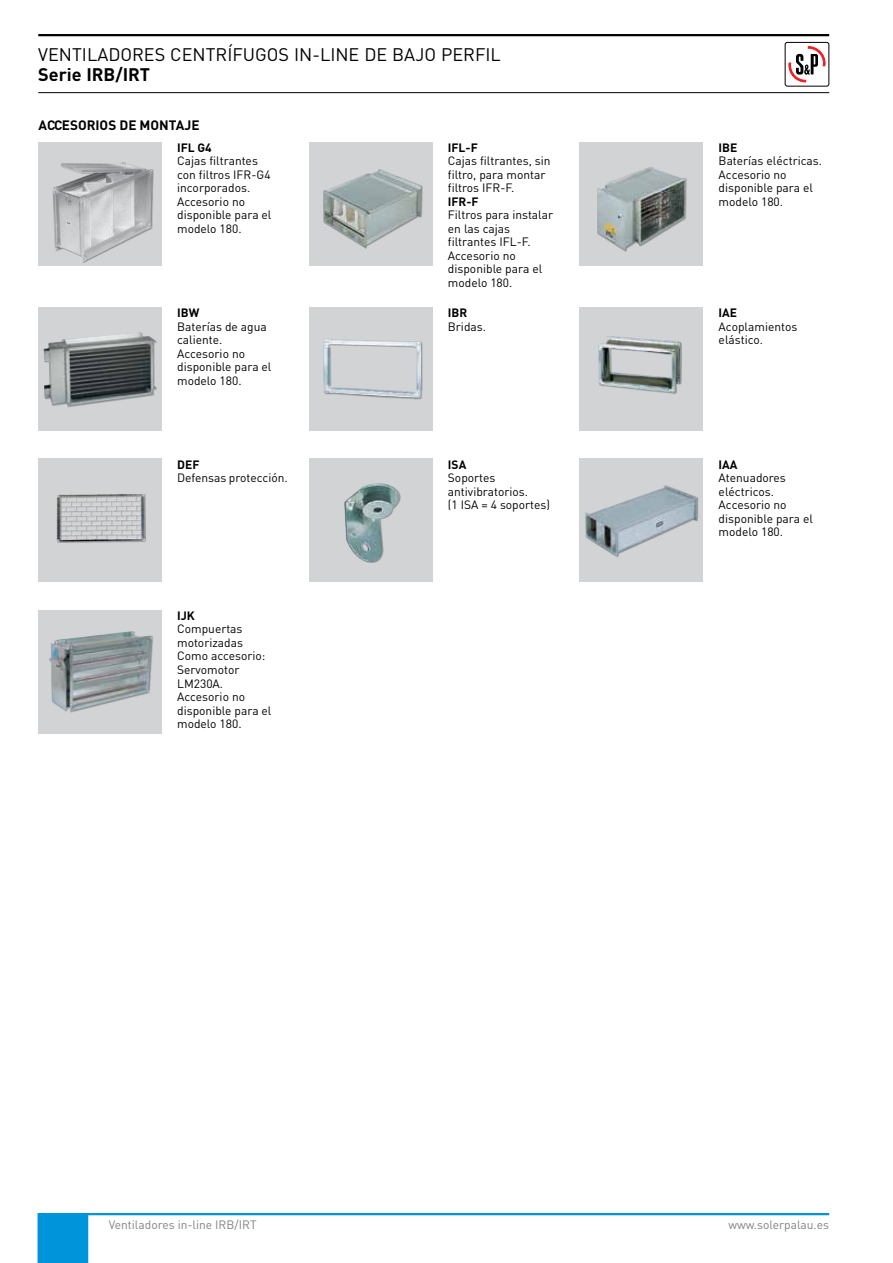
<style>
.page{position:relative;width:893px;height:1263px;background:#fff}
.page>*{position:absolute;margin:0;border:0;box-sizing:border-box;transform-origin:0 0}
.t1{font:18px "DIN";color:#000}
.t2{font:700 18px "DIN";color:#000}
.t3{font:700 13.5px "DIN";color:#000}
.t4{font:12px/13.5px "DIN";color:#000}
.t5{font:12px "DIN";color:#808285}
.t6{font:700 12px "DIN";color:#000}
</style>
<div class="page">
<hr style="left:38px;top:34px;width:791px;height:2px;background:#000">
<hr style="left:38px;top:92px;width:791px;height:1px;background:#000">
<svg style="left:788px;top:47px;width:38px;height:36px"></svg>
<div style="left:785px;top:42px;width:44px;height:44px;border:1px solid #000;border-radius:2px"></div>
<hr style="left:38px;top:1213px;width:791px;height:2px;background:#0095da">
<div style="left:38px;top:1215px;width:50px;height:48px;background:#0095da"></div>
<div style="left:580px;top:307px;width:123px;height:124px;background:#d1d3d4"></div>
<div style="left:599px;top:336px;width:83px;height:59px;background:#000;opacity:.33"></div>
<img style="left:598px;top:336px;width:82px;height:57px">
<div style="left:38px;top:459px;width:124px;height:123px;background:#d1d3d4"></div>
<div style="left:57px;top:493px;width:89px;height:50px;background:#000;opacity:.33"></div>
<img style="left:57px;top:493px;width:88px;height:49px">
<div style="left:309px;top:459px;width:123px;height:123px;background:#d1d3d4"></div>
<img style="left:344px;top:483px;width:56px;height:80px">
<div style="left:580px;top:459px;width:123px;height:123px;background:#d1d3d4"></div>
<div style="left:585px;top:485px;width:114px;height:72px;background:#d1d3d4"></div>
<img style="left:585px;top:485px;width:113px;height:71px">
<div style="left:309px;top:142px;width:123px;height:123px;background:#d1d3d4"></div>
<div style="left:323px;top:169px;width:100px;height:80px;background:#000;opacity:.33"></div>
<img style="left:323px;top:169px;width:98px;height:79px">
<div style="left:580px;top:142px;width:123px;height:123px;background:#d1d3d4"></div>
<img style="left:597px;top:167px;width:89px;height:83px">
<div style="left:309px;top:307px;width:123px;height:124px;background:#d1d3d4"></div>
<div style="left:323px;top:339px;width:100px;height:61px;background:#000;opacity:.33"></div>
<img style="left:323px;top:339px;width:98px;height:59px">
<div style="left:38px;top:307px;width:124px;height:124px;background:#d1d3d4"></div>
<div style="left:44px;top:332px;width:113px;height:76px;background:#000;opacity:.33"></div>
<img style="left:43px;top:332px;width:113px;height:74px">
<div style="left:38px;top:142px;width:124px;height:123px;background:#d1d3d4"></div>
<div style="left:53px;top:162px;width:101px;height:101px;background:#000;opacity:.33"></div>
<img style="left:52px;top:162px;width:100px;height:100px">
<div style="left:38px;top:610px;width:124px;height:123px;background:#d1d3d4"></div>
<div style="left:49px;top:631px;width:104px;height:81px;background:#000;opacity:.33"></div>
<img style="left:49px;top:631px;width:102px;height:80px">
<h1 class="t1" style="left:38px;top:43px;width:464px">VENTILADORES CENTRÍFUGOS IN-LINE DE BAJO PERFIL</h1>
<h1 class="t2" style="left:38px;top:62px;width:113px">Serie IRB/IRT</h1>
<p class="t3" style="left:39px;top:117px;width:161px">ACCESORIOS DE MONTAJE</p>
<p class="t6" style="left:177px;top:140px;width:36px">IFL G4</p>
<p class="t4" style="left:177px;top:154px;width:96px">Cajas filtrantes con filtros IFR-G4 incorporados.<br>Accesorio no disponible para el modelo 180.</p>
<p class="t6" style="left:177px;top:305px;width:24px">IBW</p>
<p class="t4" style="left:177px;top:320px;width:96px">Baterías de agua caliente.<br>Accesorio no disponible para el modelo 180.</p>
<p class="t6" style="left:177px;top:456px;width:24px">DEF</p>
<p class="t4" style="left:177px;top:471px;width:112px">Defensas protección.</p>
<p class="t6" style="left:177px;top:608px;width:19px">IJK</p>
<p class="t4" style="left:177px;top:622px;width:96px">Compuertas motorizadas<br>Como accesorio:<br>Servomotor<br>LM230A.<br>Accesorio no disponible para el modelo 180.</p>
<p class="t6" style="left:448px;top:140px;width:31px">IFL-F</p>
<p class="t4" style="left:448px;top:154px;width:104px">Cajas filtrantes, sin filtro, para montar filtros IFR-F.</p>
<p class="t6" style="left:448px;top:194px;width:32px">IFR-F</p>
<p class="t4" style="left:448px;top:208px;width:107px">Filtros para instalar en las cajas filtrantes IFL-F.<br>Accesorio no disponible para el modelo 180.</p>
<p class="t6" style="left:448px;top:305px;width:21px">IBR</p>
<p class="t4" style="left:448px;top:320px;width:40px">Bridas.</p>
<p class="t6" style="left:448px;top:456px;width:12px">ISA</p>
<p class="t4" style="left:448px;top:471px;width:104px">Soportes antivibratorios.<br>(1 ISA = 4 soportes)</p>
<p class="t6" style="left:719px;top:140px;width:19px">IBE</p>
<p class="t4" style="left:719px;top:154px;width:105px">Baterías eléctricas.<br>Accesorio no disponible para el modelo 180.</p>
<p class="t6" style="left:719px;top:305px;width:12px">IAE</p>
<p class="t4" style="left:719px;top:320px;width:80px">Acoplamientos elástico.</p>
<p class="t6" style="left:719px;top:456px;width:13px">IAA</p>
<p class="t4" style="left:719px;top:471px;width:96px">Atenuadores eléctricos.<br>Accesorio no disponible para el modelo 180.</p>
<p class="t5" style="left:109px;top:1217px;width:149px">Ventiladores in-line IRB/IRT</p>
<p class="t5" style="left:728px;top:1217px;width:102px">www.solerpalau.es</p>
</div>
